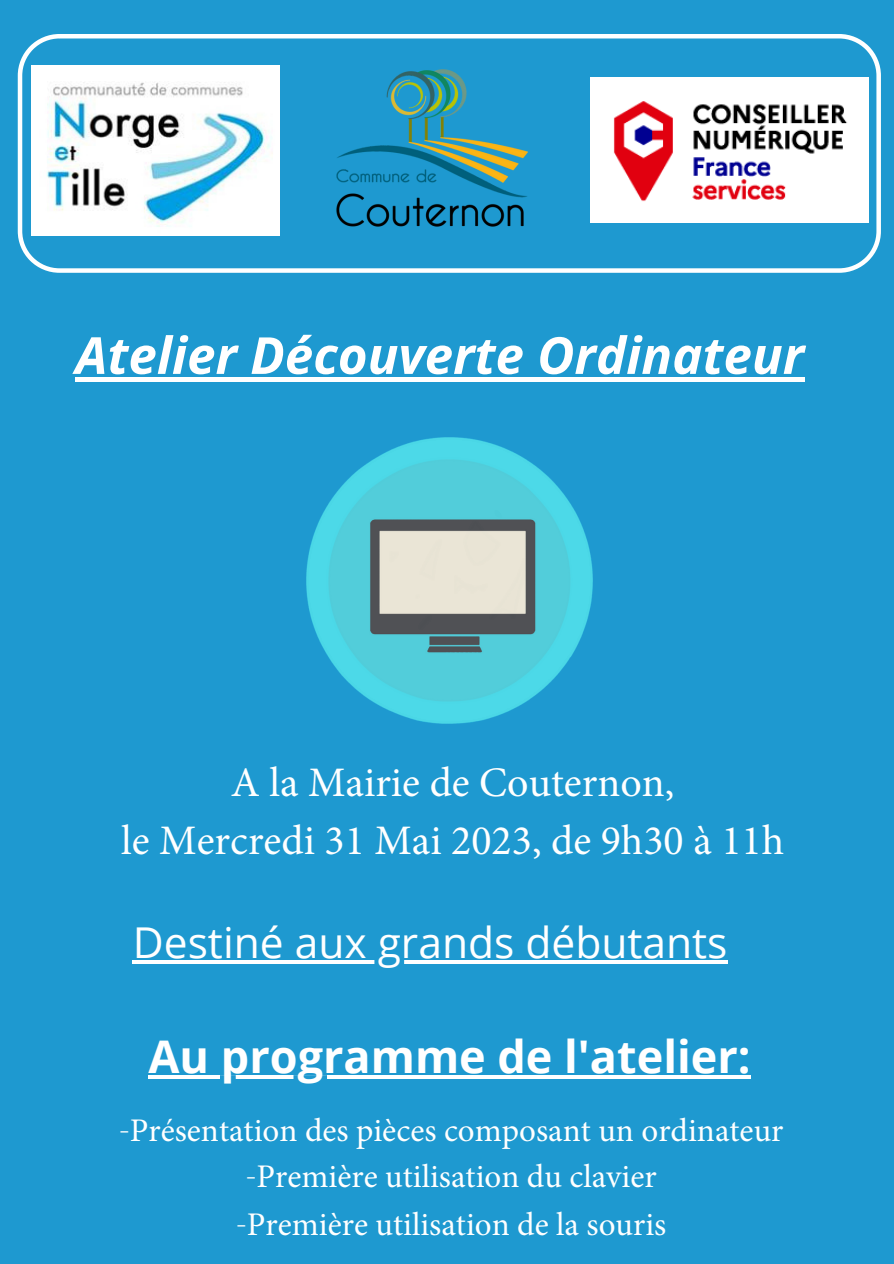
<style>
.page{position:relative;width:894px;height:1264px;background:#fff}
.page>*{position:absolute;margin:0;border:0;box-sizing:border-box;transform-origin:0 0}
.t1{font:italic 700 51px "Open Sans";color:#fff}
.t2{font:700 45px "Open Sans";color:#fff}
.t3{font:42.45px "Open Sans";color:#fff}
.t4{font:42px/58.5px "Minion Pro";color:#fff;text-align:center}
.t5{font:33px/46.8px "Minion Pro";color:#fff;text-align:center}
.s1{font-family:"Open Sans";font-weight:300}
</style>
<div class="page">
<div style="left:0;top:0;width:893px;height:1263px;background:#1e99d0"></div>
<svg style="left:18px;top:34px;width:862px;height:239px"></svg>
<img style="left:31px;top:65px;width:248px;height:170px">
<img style="left:590px;top:78px;width:278px;height:144px">
<img style="left:306px;top:437px;width:286px;height:286px">
<img style="left:315px;top:69px;width:240px;height:170px">
<hr style="left:148px;top:1075px;width:603px;height:4px;background:#fff">
<div style="left:75px;top:377px;width:729px;height:5px;background:#fff"></div>
<hr style="left:133px;top:960px;width:594px;height:3px;background:#fff">
<h1 class="t1" style="left:75px;top:319px;width:730px">Atelier Découverte Ordinateur</h1>
<p class="t4" style="left:121px;top:751px;width:664px">A la Mairie de Couternon,<br>le Mercredi 31 Mai 2023, de 9h30 à 11h</p>
<p class="t3" style="left:133px;top:912px;width:596px">Destiné aux grands débutants</p>
<h2 class="t2" style="left:148px;top:1025px;width:603px">Au programme de l'atelier:</h2>
<p class="t5" style="left:119px;top:1106px;width:665px"><span class="s1">-</span>Présentation des pièces composant un ordinateur <span class="s1">-</span>Première utilisation du clavier<br><span class="s1">-</span>Première utilisation de la souris</p>
</div>
